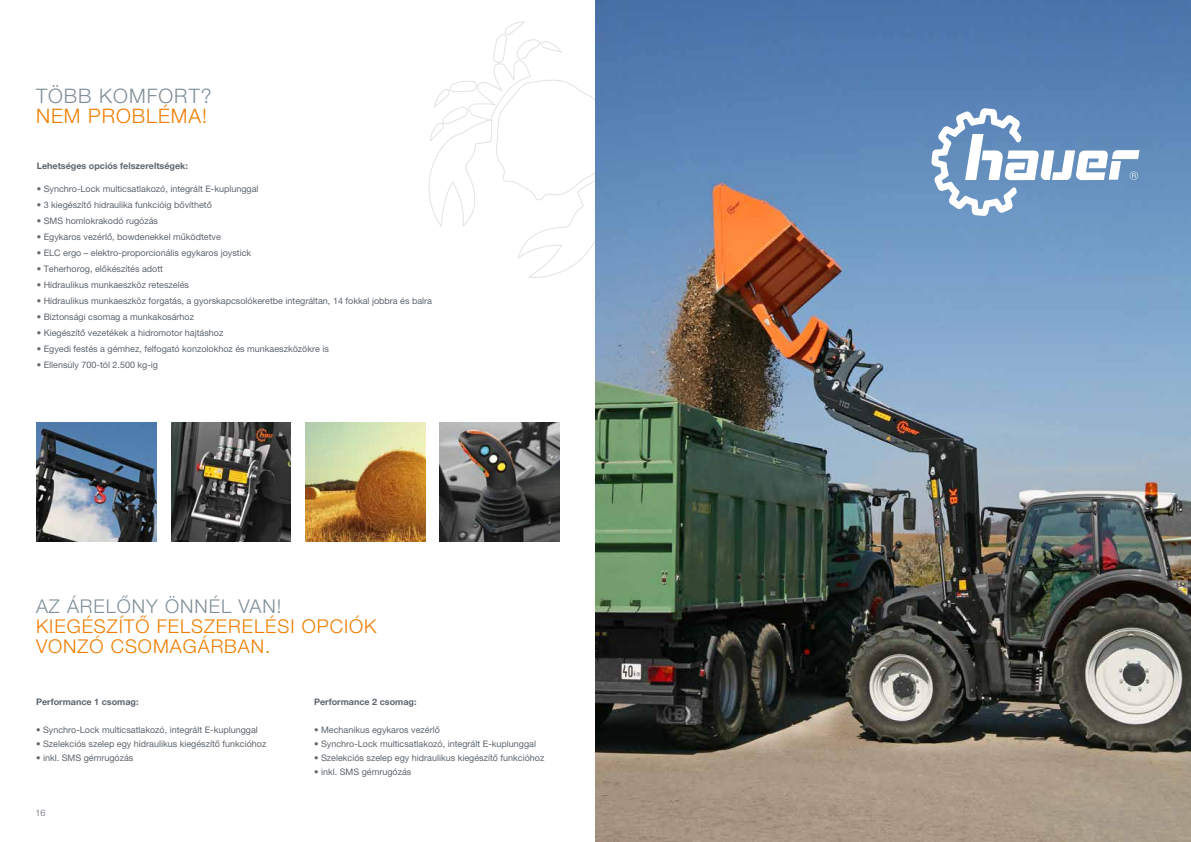
<style>
.page{position:relative;width:1191px;height:842px;background:#fff}
.page>*{position:absolute;margin:0;border:0;box-sizing:border-box;transform-origin:0 0}
.t1{font:300 20px "Helvetica Neue LT Pro";letter-spacing:.05em;color:#808f97}
.t2{font:300 20px "Helvetica Neue LT Pro";letter-spacing:.05em;color:#ef7d00}
.t3{font:300 19px/20px "Helvetica Neue LT Pro";letter-spacing:.05em;color:#ef7d00}
.t4{font:300 19px "Helvetica Neue LT Pro";letter-spacing:.05em;color:#808f97}
.t5{font:9px "Helvetica Neue LT Pro";color:#5d656c}
.t6{font:700 9px "Helvetica Neue LT Pro";color:#5d656c}
.t7{font:300 9px "Helvetica Neue LT Pro";color:#5d656c}
</style>
<div class="page">
<svg style="left:428px;top:21px;width:167px;height:257px"></svg>
<img style="left:37px;top:422px;width:119px;height:120px">
<img style="left:171px;top:422px;width:120px;height:120px">
<img style="left:440px;top:422px;width:119px;height:120px">
<img style="left:305px;top:422px;width:120px;height:120px">
<img style="left:595px;top:0;width:596px;height:842px">
<svg style="left:931px;top:108px;width:208px;height:108px"></svg>
<h1 class="t1" style="left:36px;top:84px;width:177px">TÖBB KOMFORT?</h1>
<h1 class="t2" style="left:36px;top:104px;width:172px">NEM PROBLÉMA!</h1>
<p class="t6" style="left:37px;top:160px;width:153px">Lehetséges opciós felszereltségek:</p>
<p class="t5" style="left:37px;top:183px;width:223px">• Synchro-Lock multicsatlakozó, integrált E-kuplunggal</p>
<p class="t5" style="left:37px;top:199px;width:177px">• 3 kiegészítő hidraulika funkcióig bővíthető</p>
<p class="t5" style="left:37px;top:215px;width:123px">• SMS homlokrakodó rugózás</p>
<p class="t5" style="left:37px;top:231px;width:186px">• Egykaros vezérlő, bowdenekkel működtetve</p>
<p class="t5" style="left:37px;top:247px;width:216px">• ELC ergo – elektro-proporcionális egykaros joystick</p>
<p class="t5" style="left:37px;top:263px;width:128px">• Teherhorog, előkészítés adott</p>
<p class="t5" style="left:37px;top:279px;width:154px">• Hidraulikus munkaeszköz reteszelés</p>
<p class="t5" style="left:37px;top:295px;width:397px">• Hidraulikus munkaeszköz forgatás, a gyorskapcsolókeretbe integráltan, 14 fokkal jobbra és balra</p>
<p class="t5" style="left:37px;top:311px;width:159px">• Biztonsági csomag a munkakosárhoz</p>
<p class="t5" style="left:37px;top:327px;width:188px">• Kiegészítő vezetékek a hidromotor hajtáshoz</p>
<p class="t5" style="left:37px;top:343px;width:294px">• Egyedi festés a gémhez, felfogató konzolokhoz és munkaeszközökre is</p>
<p class="t5" style="left:37px;top:359px;width:123px">• Ellensúly 700-tól 2.500 kg-ig</p>
<h2 class="t4" style="left:36px;top:594px;width:247px">AZ ÁRELŐNY ÖNNÉL VAN!</h2>
<h2 class="t3" style="left:36px;top:616px;width:342px">KIEGÉSZÍTŐ FELSZERELÉSI OPCIÓK<br>VONZÓ CSOMAGÁRBAN.</h2>
<p class="t6" style="left:36px;top:697px;width:104px">Performance 1 csomag:</p>
<p class="t5" style="left:36px;top:725px;width:223px">• Synchro-Lock multicsatlakozó, integrált E-kuplunggal</p>
<p class="t5" style="left:36px;top:739px;width:232px">• Szelekciós szelep egy hidraulikus kiegészítő funkcióhoz</p>
<p class="t5" style="left:36px;top:753px;width:99px">• inkl. SMS gémrugózás</p>
<p class="t7" style="left:35px;top:807px;width:12px">16</p>
<p class="t6" style="left:314px;top:696px;width:104px">Performance 2 csomag:</p>
<p class="t5" style="left:314px;top:725px;width:127px">• Mechanikus egykaros vezérlő</p>
<p class="t5" style="left:314px;top:739px;width:223px">• Synchro-Lock multicsatlakozó, integrált E-kuplunggal</p>
<p class="t5" style="left:314px;top:753px;width:232px">• Szelekciós szelep egy hidraulikus kiegészítő funkcióhoz</p>
<p class="t5" style="left:314px;top:767px;width:99px">• inkl. SMS gémrugózás</p>
</div>
